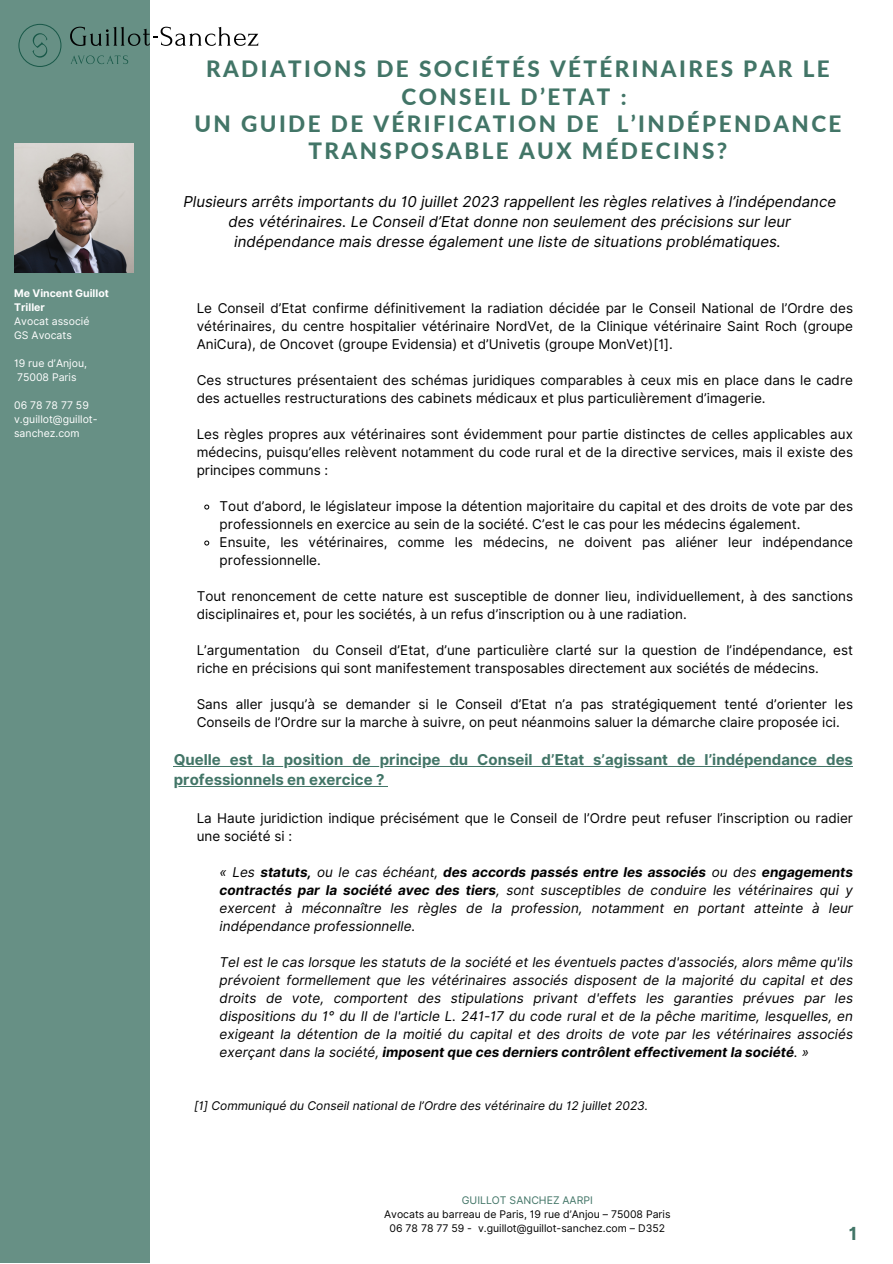
<style>
.page{position:relative;width:893px;height:1264px;background:#fff}
.page>*{position:absolute;margin:0;border:0;box-sizing:border-box;transform-origin:0 0}
.t1{font:800 22.5px/27.5px "Lato";letter-spacing:.105em;color:#427567;text-align:center}
.t2{font:700 18px "Inter";color:#427567}
.t3{font:italic 15px/20.2px "Inter";color:#000;text-align:center}
.t4{font:700 15px/20px "Inter";color:#427567}
.t5{font:13.5px/18px "Inter";color:#000}
.t6{font:italic 13.5px/18px "Inter";color:#000;text-align:justify}
.t7{font:italic 12px "Inter";color:#000}
.t8{font:10.5px "Inter";color:#000}
.t9{font:10.5px/14px "Inter";color:#fff}
.t10{font:700 10.5px/14px "Inter";color:#fff}
.t11{font:10.5px "Inter";color:#427567}
.s1{font-weight:700}
</style>
<div class="page">
<div style="left:0;top:0;width:150px;height:1262px;background:#679085"></div>
<img style="left:14px;top:144px;width:119px;height:129px">
<div style="left:19px;top:24px;width:42px;height:43px;border:1px solid #185848;border-radius:50%"></div>
<svg style="left:32px;top:33px;width:15px;height:25px"></svg>
<svg style="left:71px;top:55px;width:57px;height:9px"></svg>
<svg style="left:70px;top:27px;width:188px;height:19px"></svg>
<svg style="left:204px;top:504px;width:6px;height:6px"></svg>
<svg style="left:204px;top:540px;width:6px;height:6px"></svg>
<hr style="left:174px;top:766px;width:679px;height:1px;background:#427567">
<hr style="left:174px;top:786px;width:210px;height:1px;background:#427567">
<p class="t10" style="left:14px;top:286px;width:96px">Me Vincent Guillot<br>Triller</p>
<p class="t9" style="left:14px;top:314px;width:77px">Avocat associé</p>
<p class="t9" style="left:14px;top:328px;width:59px">GS Avocats</p>
<p class="t9" style="left:14px;top:356px;width:74px">19 rue d’Anjou,</p>
<p class="t9" style="left:17px;top:370px;width:61px">75008 Paris</p>
<p class="t9" style="left:14px;top:398px;width:85px">06 78 78 77 59 v.guillot@guillot&shy;sanchez.com</p>
<p class="t1" style="left:206px;top:55px;width:625px">RADIATIONS DE SOCIÉTÉS VÉTÉRINAIRES PAR LE<br>CONSEIL D’ETAT :</p>
<p class="t1" style="left:194px;top:109px;width:648px">UN GUIDE DE VÉRIFICATION DE L’INDÉPENDANCE<br>TRANSPOSABLE AUX MÉDECINS?</p>
<p class="t3" style="left:183px;top:191px;width:654px">Plusieurs arrêts importants du 10 juillet 2023 rappellent les règles relatives à l’indépendance des vétérinaires. Le Conseil d’Etat donne non seulement des précisions sur leur indépendance mais dresse également une liste de situations problématiques.</p>
<p class="t5" style="left:197px;top:299px;width:657px;text-align:justify">Le Conseil d’Etat confirme définitivement la radiation décidée par le Conseil National de l’Ordre des vétérinaires, du centre hospitalier vétérinaire NordVet, de la Clinique vétérinaire Saint Roch (groupe AniCura), de Oncovet (groupe Evidensia) et d’Univetis (groupe MonVet)[1].</p>
<p class="t5" style="left:197px;top:371px;width:657px">Ces structures présentaient des schémas juridiques comparables à ceux mis en place dans le cadre des actuelles restructurations des cabinets médicaux et plus particulièrement d’imagerie.</p>
<p class="t5" style="left:197px;top:425px;width:657px;text-align:justify">Les règles propres aux vétérinaires sont évidemment pour partie distinctes de celles applicables aux médecins, puisqu’elles relèvent notamment du code rural et de la directive services, mais il existe des principes communs :</p>
<p class="t5" style="left:220px;top:497px;width:634px">Tout d’abord, le législateur impose la détention majoritaire du capital et des droits de vote par des professionnels en exercice au sein de la société. C’est le cas pour les médecins également.</p>
<p class="t5" style="left:220px;top:533px;width:634px">Ensuite, les vétérinaires, comme les médecins, ne doivent pas aliéner leur indépendance professionnelle.</p>
<p class="t5" style="left:197px;top:587px;width:657px">Tout renoncement de cette nature est susceptible de donner lieu, individuellement, à des sanctions disciplinaires et, pour les sociétés, à un refus d’inscription ou à une radiation.</p>
<p class="t5" style="left:197px;top:641px;width:657px">L’argumentation du Conseil d’Etat, d’une particulière clarté sur la question de l’indépendance, est riche en précisions qui sont manifestement transposables directement aux sociétés de médecins.</p>
<p class="t5" style="left:197px;top:695px;width:657px">Sans aller jusqu’à se demander si le Conseil d’Etat n’a pas stratégiquement tenté d’orienter les<br>Conseils de l’Ordre sur la marche à suivre, on peut néanmoins saluer la démarche claire proposée ici.</p>
<p class="t4" style="left:174px;top:749px;width:680px">Quelle est la position de principe du Conseil d’Etat s’agissant de l’indépendance des professionnels en exercice ?</p>
<p class="t5" style="left:197px;top:809px;width:657px">La Haute juridiction indique précisément que le Conseil de l’Ordre peut refuser l’inscription ou radier une société si :</p>
<p class="t6" style="left:220px;top:863px;width:635px">« Les <span class="s1">statuts,</span> ou le cas échéant, <span class="s1">des accords passés entre les associés</span> ou des <span class="s1">engagements contractés par la société avec des tiers</span>, sont susceptibles de conduire les vétérinaires qui y exercent à méconnaître les règles de la profession, notamment en portant atteinte à leur indépendance professionnelle.</p>
<p class="t6" style="left:220px;top:953px;width:635px">Tel est le cas lorsque les statuts de la société et les éventuels pactes d'associés, alors même qu'ils prévoient formellement que les vétérinaires associés disposent de la majorité du capital et des droits de vote, comportent des stipulations privant d'effets les garanties prévues par les dispositions du 1° du II de l'article L. 241-17 du code rural et de la pêche maritime, lesquelles, en exigeant la détention de la moitié du capital et des droits de vote par les vétérinaires associés exerçant dans la société, <span class="s1">imposent que ces derniers contrôlent effectivement la société</span>. »</p>
<p class="t7" style="left:194px;top:1098px;width:455px">[1] Communiqué du Conseil national de l’Ordre des vétérinaire du 12 juillet 2023.</p>
<p class="t11" style="left:462px;top:1193px;width:132px">GUILLOT SANCHEZ AARPI</p>
<p class="t8" style="left:384px;top:1207px;width:288px">Avocats au barreau de Paris, 19 rue d’Anjou – 75008 Paris</p>
<p class="t8" style="left:389px;top:1221px;width:277px">06 78 78 77 59 - v.guillot@guillot-sanchez.com – D352</p>
<p class="t2" style="left:848px;top:1222px;width:10px">1</p>
</div>
